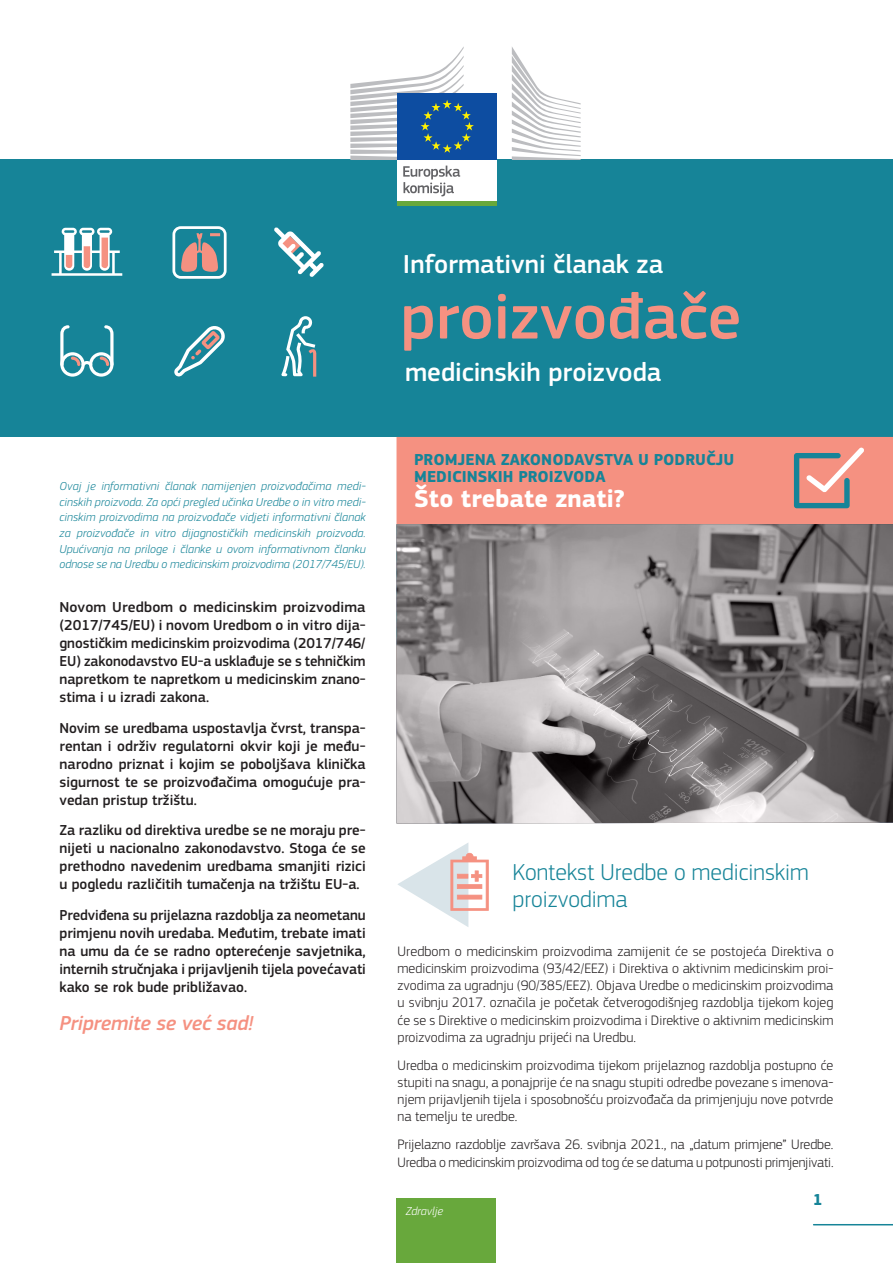
<style>
.page{position:relative;width:893px;height:1263px;background:#fff}
.page>*{position:absolute;margin:0;border:0;box-sizing:border-box;transform-origin:0 0}
.t1{font:500 66px "EC Square Sans Pro";color:#f59181}
.t2{font:500 27px "EC Square Sans Pro";color:#fff}
.t3{font:700 25.5px "EC Square Sans Pro";color:#fff}
.S4{font:300 24px/26.4px "EC Square Sans Pro";color:#168498}
.S3{font:italic 500 21px "EC Square Sans Pro";letter-spacing:-.01em;color:#f59181}
.t4{font:700 16.5px/16.5px "EC Square Sans Pro";color:#168498}
.S2{font:500 15px/18px "EC Square Sans Pro";color:#231f20;text-align:justify}
.S5_Body{font:300 14.25px/17.2px "EC Square Sans Pro";letter-spacing:-.01em;color:#231f20;text-align:justify}
.S1{font:italic 300 12px/15.6px "EC Square Sans Pro";color:#168498;text-align:justify}
.t5{font:italic 300 12px "EC Square Sans Pro";color:#fff}
</style>
<div class="page">
<div style="left:0;top:159px;width:893px;height:278px;background:#168498"></div>
<img style="left:396px;top:524px;width:497px;height:299px">
<div style="left:396px;top:437px;width:497px;height:87px;background:#f59181"></div>
<svg style="left:398px;top:843px;width:91px;height:84px"></svg>
<hr style="left:814px;top:1224px;width:79px;height:1px;background:#168498">
<div style="left:397px;top:201px;width:100px;height:5px;background:#68a83c"></div>
<div style="left:397px;top:160px;width:100px;height:41px;background:#fff"></div>
<svg style="left:512px;top:47px;width:69px;height:113px"></svg>
<div style="left:397px;top:94px;width:100px;height:66px;background:#0d4da1"></div>
<svg style="left:350px;top:47px;width:124px;height:113px"></svg>
<svg style="left:403px;top:166px;width:57px;height:30px"></svg>
<svg style="left:181px;top:233px;width:39px;height:39px"></svg>
<div style="left:172px;top:226px;width:55px;height:53px;border:3px solid #fff;border-radius:7px"></div>
<svg style="left:281px;top:316px;width:35px;height:61px"></svg>
<svg style="left:52px;top:228px;width:70px;height:48px"></svg>
<svg style="left:60px;top:325px;width:54px;height:52px"></svg>
<svg style="left:274px;top:227px;width:50px;height:50px"></svg>
<svg style="left:174px;top:326px;width:51px;height:50px"></svg>
<div style="left:397px;top:1198px;width:99px;height:65px;background:#68a83c"></div>
<p class="S1" style="left:60px;top:478px;width:308px">Ovaj je informativni članak namijenjen proizvođačima medi&shy;cinskih proizvoda. Za opći pregled učinka Uredbe o in vitro medi&shy;cinskim proizvodima na proizvođače vidjeti informativni članak za proizvođače in vitro dijagnostičkih medicinskih proizvoda.<br>Upućivanja na priloge i članke u ovom informativnom članku odnose se na Uredbu o medicinskim proizvodima (2017/745/EU).</p>
<p class="S2" style="left:60px;top:598px;width:308px">Novom Uredbom o medicinskim proizvodima (2017/745/EU) i novom Uredbom o in vitro dija&shy;gnostičkim medicinskim proizvodima (2017/746/ EU) zakonodavstvo EU-a usklađuje se s tehničkim napretkom te napretkom u medicinskim znano&shy;stima i u izradi zakona.</p>
<p class="S2" style="left:60px;top:719px;width:308px">Novim se uredbama uspostavlja čvrst, transpa&shy;rentan i održiv regulatorni okvir koji je među&shy;narodno priznat i kojim se poboljšava klinička sigurnost te se proizvođačima omogućuje pra&shy;vedan pristup tržištu.</p>
<p class="S2" style="left:60px;top:822px;width:308px">Za razliku od direktiva uredbe se ne moraju pre&shy;nijeti u nacionalno zakonodavstvo. Stoga će se prethodno navedenim uredbama smanjiti rizici u pogledu različitih tumačenja na tržištu EU-a.</p>
<p class="S2" style="left:60px;top:906px;width:308px">Predviđena su prijelazna razdoblja za neometanu primjenu novih uredaba. Međutim, trebate imati na umu da će se radno opterećenje savjetnika, internih stručnjaka i prijavljenih tijela povećavati kako se rok bude približavao.</p>
<p class="S3" style="left:60px;top:1011px;width:196px">Pripremite se već sad!</p>
<p class="t2" style="left:403px;top:248px;width:262px">Informativni članak za</p>
<p class="t1" style="left:401px;top:278px;width:342px">proizvođače</p>
<p class="t2" style="left:405px;top:356px;width:258px">medicinskih proizvoda</p>
<p class="t4" style="left:414px;top:452px;width:322px">PROMJENA ZAKONODAVSTVA U PODRUČJU<br>MEDICINSKIH PROIZVODA</p>
<p class="t3" style="left:414px;top:484px;width:212px">Što trebate znati?</p>
<p class="S4" style="left:512px;top:859px;width:298px">Kontekst Uredbe o medicinskim proizvodima</p>
<p class="S5_Body" style="left:398px;top:942px;width:438px">Uredbom o medicinskim proizvodima zamijenit će se postojeća Direktiva o medicinskim proizvodima (93/42/EEZ) i Direktiva o aktivnim medicinskim proi&shy;zvodima za ugradnju (90/385/EEZ). Objava Uredbe o medicinskim proizvodima u svibnju 2017. označila je početak četverogodišnjeg razdoblja tijekom kojeg će se s Direktive o medicinskim proizvodima i Direktive o aktivnim medicinskim proizvodima za ugradnju prijeći na Uredbu.</p>
<p class="S5_Body" style="left:398px;top:1056px;width:437px">Uredba o medicinskim proizvodima tijekom prijelaznog razdoblja postupno će stupiti na snagu, a ponajprije će na snagu stupiti odredbe povezane s imenova&shy;njem prijavljenih tijela i sposobnošću proizvođača da primjenjuju nove potvrde na temelju te uredbe.</p>
<p class="S5_Body" style="left:398px;top:1136px;width:438px">Prijelazno razdoblje završava 26. svibnja 2021., na „datum primjene” Uredbe.<br>Uredba o medicinskim proizvodima od tog će se datuma u potpunosti primjenjivati.</p>
<p class="t4" style="left:813px;top:1191px;width:11px">1</p>
<p class="t5" style="left:406px;top:1204px;width:39px">Zdravlje</p>
</div>
